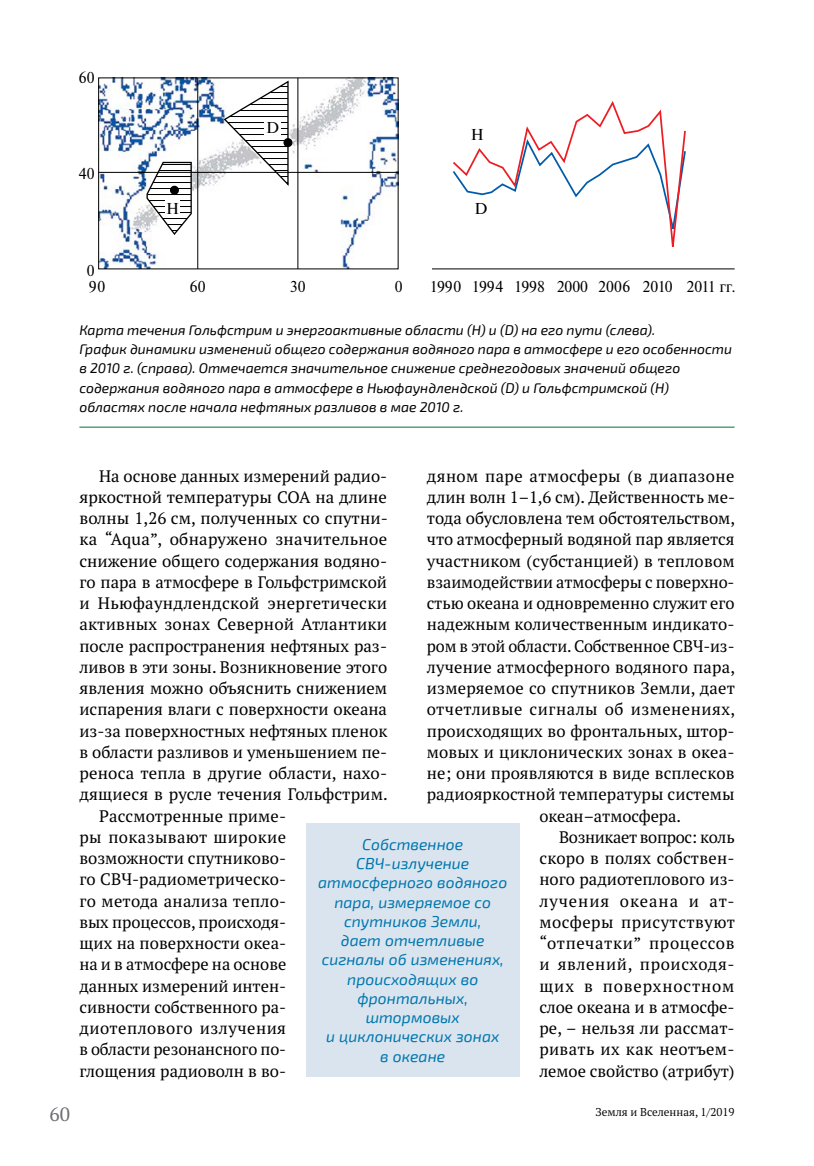
<style>
.page{position:relative;width:814px;height:1166px;background:#fff}
.page>*{position:absolute;margin:0;border:0;box-sizing:border-box;transform-origin:0 0}
.t1{font:19.25px "PT Serif Pro";color:#6d6e71}
.t2{font:16.62px "PT Serif Pro";color:#000}
.t3{font:16.62px "PT Serif Pro";letter-spacing:.02em;color:#000}
.t4{font:16.62px "PT Serif Pro";letter-spacing:.03em;color:#000}
.t5{font:16.62px "PT Serif Pro";letter-spacing:.025em;color:#000}
.t6{font:16.62px "PT Serif Pro";letter-spacing:.04em;color:#000}
.t7{font:16.62px "PT Serif Pro";letter-spacing:-.02em;color:#000}
.t8{font:16.62px "PT Serif Pro";letter-spacing:.06em;color:#000}
.t9{font:16.62px "PT Serif Pro";letter-spacing:.055em;color:#000}
.t10{font:italic 15.75px/19.2px "Exo 2";color:#0077ae;text-align:center}
.t11{font:15.75px/16.6px "Newton";color:#000}
.t12{font:italic 14px/19.2px "Exo 2";color:#000}
.t13{font:11.38px "PT Serif Pro";color:#000}
</style>
<div class="page">
<hr style="left:79px;top:427px;width:655px;height:1px;background:#007236">
<img style="left:100px;top:79px;width:296px;height:188px">
<svg style="left:223px;top:79px;width:66px;height:109px"></svg>
<div style="left:264px;top:118px;width:17px;height:17px;background:#fff"></div>
<svg style="left:146px;top:161px;width:46px;height:75px"></svg>
<div style="left:165px;top:199px;width:15px;height:17px;background:#fff"></div>
<hr style="left:99px;top:172px;width:299px;height:1px;background:#000">
<hr style="left:197px;top:78px;width:1px;height:191px;background:#000">
<hr style="left:297px;top:78px;width:1px;height:191px;background:#000">
<hr style="left:432px;top:268px;width:302px;height:1px;background:#000">
<svg style="left:453px;top:101px;width:233px;height:146px"></svg>
<div style="left:171px;top:186px;width:7px;height:8px;background:#000;border-radius:50%"></div>
<div style="left:170px;top:186px;width:9px;height:9px;border:1px solid #000;border-radius:50%"></div>
<div style="left:284px;top:139px;width:8px;height:7px;background:#000;border-radius:50%"></div>
<div style="left:283px;top:138px;width:9px;height:9px;border:1px solid #000;border-radius:50%"></div>
<div style="left:306px;top:823px;width:213px;height:253px;background:#dae4ef"></div>
<p class="t11" style="left:79px;top:69px;width:17px">60</p>
<p class="t11" style="left:79px;top:165px;width:17px">40</p>
<p class="t11" style="left:87px;top:262px;width:20px">0<br>90</p>
<p class="t11" style="left:266px;top:119px;width:14px">D</p>
<p class="t11" style="left:470px;top:127px;width:14px">H</p>
<p class="t11" style="left:166px;top:200px;width:14px">H</p>
<p class="t11" style="left:474px;top:201px;width:14px">D</p>
<p class="t11" style="left:190px;top:279px;width:17px">60</p>
<p class="t11" style="left:290px;top:279px;width:17px">30</p>
<p class="t11" style="left:394px;top:279px;width:9px">0</p>
<p class="t11" style="left:430px;top:279px;width:307px">1990 1994 1998 2000 2006 2010 2011 гг.</p>
<p class="t12" style="left:79px;top:320px;width:654px">Карта течения Гольфстрим и энергоактивные области (H) и (D) на его пути (слева).<br>График динамики изменений общего содержания водяного пара в атмосфере и его особенности в 2010 г. (справа). Отмечается значительное снижение среднегодовых значений общего содержания водяного пара в атмосфере в Ньюфаундлендской (D) и Гольфстримской (H) областях после начала нефтяных разливов в мае 2010 г.</p>
<p class="t5" style="left:427px;top:465px;width:309px">дяном паре атмосферы (в диапазоне</p>
<p class="t2" style="left:427px;top:486px;width:310px">длин волн 1–1,6 см). Действенность ме-</p>
<p class="t2" style="left:427px;top:507px;width:310px">тода обусловлена тем обстоятельством,</p>
<p class="t2" style="left:427px;top:528px;width:309px">что атмосферный водяной пар является</p>
<p class="t2" style="left:427px;top:550px;width:309px">участником (субстанцией) в тепловом</p>
<p class="t2" style="left:427px;top:571px;width:309px">взаимодействии атмосферы с поверхно-</p>
<p class="t2" style="left:427px;top:592px;width:309px">стью океана и одновременно служит его</p>
<p class="t2" style="left:427px;top:613px;width:309px">надежным количественным индикато-</p>
<p class="t2" style="left:427px;top:635px;width:309px">ром в этой области. Собственное СВЧ-из-</p>
<p class="t2" style="left:427px;top:656px;width:310px">лучение атмосферного водяного пара,</p>
<p class="t2" style="left:427px;top:677px;width:310px">измеряемое со спутников Земли, дает</p>
<p class="t4" style="left:427px;top:698px;width:310px">отчетливые сигналы об изменениях,</p>
<p class="t2" style="left:427px;top:720px;width:309px">происходящих во фронтальных, штор-</p>
<p class="t2" style="left:427px;top:741px;width:309px">мовых и циклонических зонах в океа-</p>
<p class="t2" style="left:427px;top:762px;width:309px">не; они проявляются в виде всплесков</p>
<p class="t2" style="left:427px;top:783px;width:309px">радиояркостной температуры системы</p>
<p class="t2" style="left:539px;top:805px;width:143px">океан–атмосфера.</p>
<p class="t7" style="left:559px;top:826px;width:177px">Возникает вопрос: коль</p>
<p class="t2" style="left:539px;top:847px;width:197px">скоро в полях собствен-</p>
<p class="t2" style="left:539px;top:868px;width:194px">ного радиотеплового из-</p>
<p class="t8" style="left:539px;top:890px;width:197px">лучения океана и ат-</p>
<p class="t4" style="left:539px;top:911px;width:197px">мосферы присутствуют</p>
<p class="t6" style="left:539px;top:932px;width:197px">“отпечатки” процессов</p>
<p class="t6" style="left:539px;top:953px;width:197px">и явлений, происходя-</p>
<p class="t9" style="left:539px;top:975px;width:197px">щих в поверхностном</p>
<p class="t2" style="left:539px;top:996px;width:197px">слое океана и в атмосфе-</p>
<p class="t2" style="left:539px;top:1017px;width:194px">ре, – нельзя ли рассмат-</p>
<p class="t3" style="left:539px;top:1038px;width:197px">ривать их как неотъем-</p>
<p class="t2" style="left:539px;top:1060px;width:197px">лемое свойство (атрибут)</p>
<p class="t2" style="left:99px;top:465px;width:287px">На основе данных измерений радио-</p>
<p class="t2" style="left:79px;top:486px;width:309px">яркостной температуры СОА на длине</p>
<p class="t2" style="left:79px;top:507px;width:310px">волны 1,26 см, полученных со спутни-</p>
<p class="t3" style="left:79px;top:528px;width:309px">ка “Aqua”, обнаружено значительное</p>
<p class="t2" style="left:79px;top:550px;width:309px">снижение общего содержания водяно-</p>
<p class="t2" style="left:79px;top:571px;width:309px">го пара в атмосфере в Гольфстримской</p>
<p class="t3" style="left:79px;top:592px;width:309px">и Ньюфаундлендской энергетически</p>
<p class="t2" style="left:79px;top:613px;width:309px">активных зонах Северной Атлантики</p>
<p class="t2" style="left:79px;top:635px;width:309px">после распространения нефтяных раз-</p>
<p class="t2" style="left:79px;top:656px;width:309px">ливов в эти зоны. Возникновение этого</p>
<p class="t2" style="left:79px;top:677px;width:309px">явления можно объяснить снижением</p>
<p class="t2" style="left:79px;top:698px;width:309px">испарения влаги с поверхности океана</p>
<p class="t2" style="left:79px;top:720px;width:309px">из-за поверхностных нефтяных пленок</p>
<p class="t2" style="left:79px;top:741px;width:309px">в области разливов и уменьшением пе-</p>
<p class="t2" style="left:79px;top:762px;width:309px">реноса тепла в другие области, нахо-</p>
<p class="t2" style="left:79px;top:783px;width:310px">дящиеся в русле течения Гольфстрим.</p>
<p class="t2" style="left:99px;top:805px;width:188px">Рассмотренные приме-</p>
<p class="t5" style="left:79px;top:826px;width:208px">ры показывают широкие</p>
<p class="t2" style="left:79px;top:847px;width:208px">возможности спутниково-</p>
<p class="t2" style="left:79px;top:868px;width:208px">го СВЧ-радиометрическо-</p>
<p class="t2" style="left:79px;top:890px;width:208px">го метода анализа тепло-</p>
<p class="t2" style="left:79px;top:911px;width:208px">вых процессов, происходя-</p>
<p class="t2" style="left:79px;top:932px;width:208px">щих на поверхности океа-</p>
<p class="t2" style="left:79px;top:953px;width:208px">на и в атмосфере на основе</p>
<p class="t2" style="left:79px;top:975px;width:208px">данных измерений интен-</p>
<p class="t2" style="left:79px;top:996px;width:208px">сивности собственного ра-</p>
<p class="t4" style="left:79px;top:1017px;width:208px">диотеплового излучения</p>
<p class="t2" style="left:79px;top:1038px;width:208px">в области резонансного по-</p>
<p class="t2" style="left:79px;top:1060px;width:208px">глощения радиоволн в во-</p>
<p class="t10" style="left:318px;top:835px;width:191px">Собственное<br>СВЧ-излучение атмосферного водяного пара, измеряемое со спутников Земли,<br>дает отчетливые сигналы об изменениях, происходящих во фронтальных, штормовых<br>и циклонических зонах<br>в океане</p>
<p class="t1" style="left:49px;top:1101px;width:22px">60</p>
<p class="t13" style="left:595px;top:1104px;width:140px">Земля и Вселенная, 1/2019</p>
</div>
